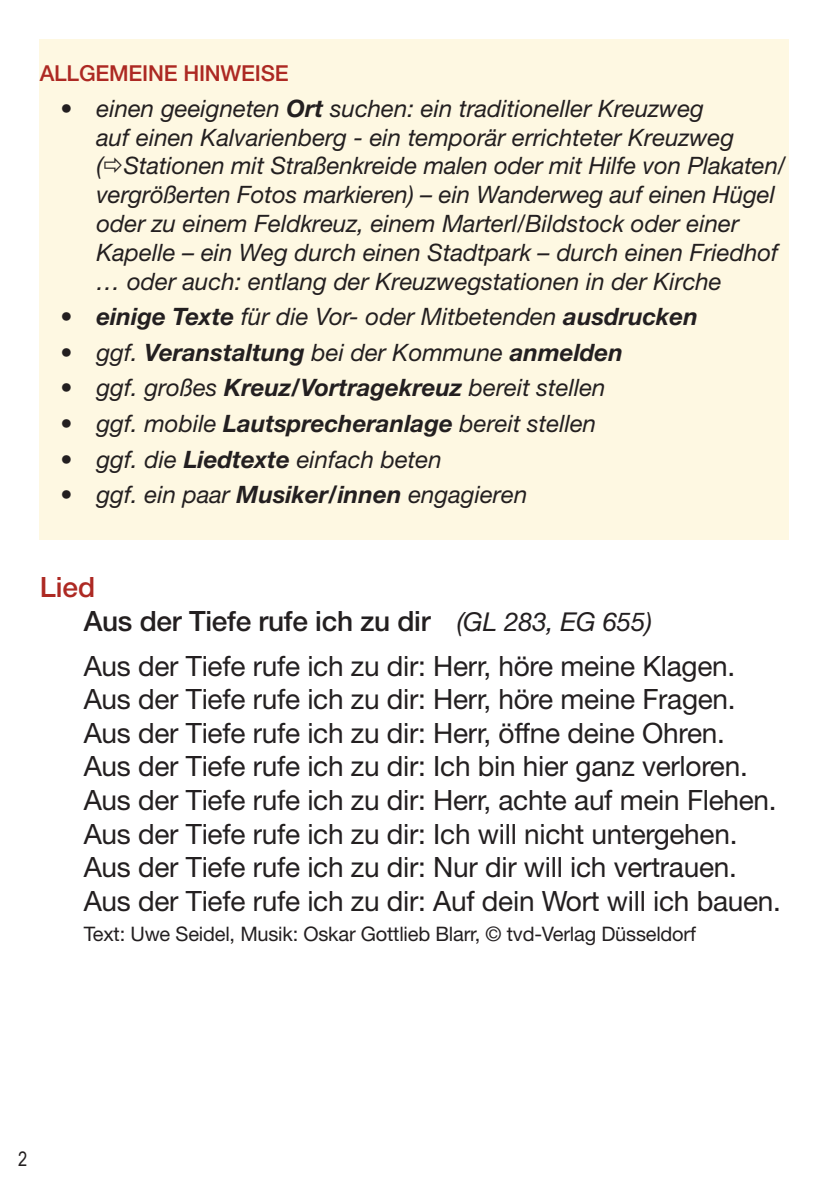
<style>
.page{position:relative;width:840px;height:1191px;background:#fff}
.page>*{position:absolute;margin:0;border:0;box-sizing:border-box;transform-origin:0 0}
.t1{font:28px/33.6px "Helvetica Neue LT";letter-spacing:-.01em;color:#231f20}
.t2{font:500 28px/33.6px "Helvetica Neue LT";letter-spacing:-.01em;color:#231f20}
.t3{font:italic 24px/28.8px "Helvetica Neue LT";color:#231f20}
.t4{font:italic 700 24px "Helvetica Neue LT";color:#231f20}
.t5{font:500 22px "Helvetica Neue LT";letter-spacing:-.01em;color:#ad2923}
.t6{font:20px "Helvetica Neue LT";letter-spacing:-.01em;color:#231f20}
.t7{font:20px "Arial Narrow";color:#231f20}
.s1{font-weight:700}
.s2{font-weight:400}
.s3{color:#ad2923}
.s4{font-weight:400;font-style:italic;font-size:26px}
</style>
<div class="page">
<div style="left:40px;top:40px;width:748px;height:500px;background:#fef8e2"></div>
<p class="t5" style="left:40px;top:60px;width:250px">ALLGEMEINE HINWEISE</p>
<p class="t3" style="left:96px;top:93px;width:690px;text-indent:-36px">• einen geeigneten <span class="s1">Ort</span> suchen: ein traditioneller Kreuzweg<br>auf einen Kalvarienberg - ein temporär errichteter Kreuzweg<br>( Stationen mit Straßenkreide malen oder mit Hilfe von Plakaten/ vergrößerten Fotos markieren) – ein Wanderweg auf einen Hügel oder zu einem Feldkreuz, einem Marterl/Bildstock oder einer Kapelle – ein Weg durch einen Stadtpark – durch einen Friedhof … oder auch: entlang der Kreuzwegstationen in der Kirche</p>
<p class="t3" style="left:60px;top:302px;width:638px"><span class="s1">• einige Texte</span> für die Vor- oder Mitbetenden <span class="s1">ausdrucken</span></p>
<p class="t4" style="left:60px;top:337px;width:564px"><span class="s2">• ggf.</span> Veranstaltung <span class="s2">bei der Kommune</span> anmelden</p>
<p class="t3" style="left:60px;top:373px;width:546px">• ggf. großes <span class="s1">Kreuz/Vortragekreuz</span> bereit stellen</p>
<p class="t3" style="left:60px;top:409px;width:537px">• ggf. mobile <span class="s1">Lautsprecheranlage</span> bereit stellen</p>
<p class="t3" style="left:60px;top:444px;width:382px">• ggf. die <span class="s1">Liedtexte</span> einfach beten</p>
<p class="t3" style="left:60px;top:480px;width:468px">• ggf. ein paar <span class="s1">Musiker/innen</span> engagieren</p>
<p class="t2" style="left:84px;top:570px;width:569px;text-indent:-44px"><span class="s3">Lied<br></span>Aus der Tiefe rufe ich zu dir <span class="s4">(GL 283, EG 655)</span></p>
<p class="t1" style="left:84px;top:648px;width:698px">Aus der Tiefe rufe ich zu dir: Herr, höre meine Klagen.<br>Aus der Tiefe rufe ich zu dir: Herr, höre meine Fragen.<br>Aus der Tiefe rufe ich zu dir: Herr, öffne deine Ohren.<br>Aus der Tiefe rufe ich zu dir: Ich bin hier ganz verloren.<br>Aus der Tiefe rufe ich zu dir: Herr, achte auf mein Flehen.<br>Aus der Tiefe rufe ich zu dir: Ich will nicht untergehen.<br>Aus der Tiefe rufe ich zu dir: Nur dir will ich vertrauen.<br>Aus der Tiefe rufe ich zu dir: Auf dein Wort will ich bauen.</p>
<p class="t6" style="left:84px;top:921px;width:613px">Text: Uwe Seidel, Musik: Oskar Gottlieb Blarr, © tvd-Verlag Düsseldorf</p>
<p class="t7" style="left:18px;top:1144px;width:11px">2</p>
</div>
